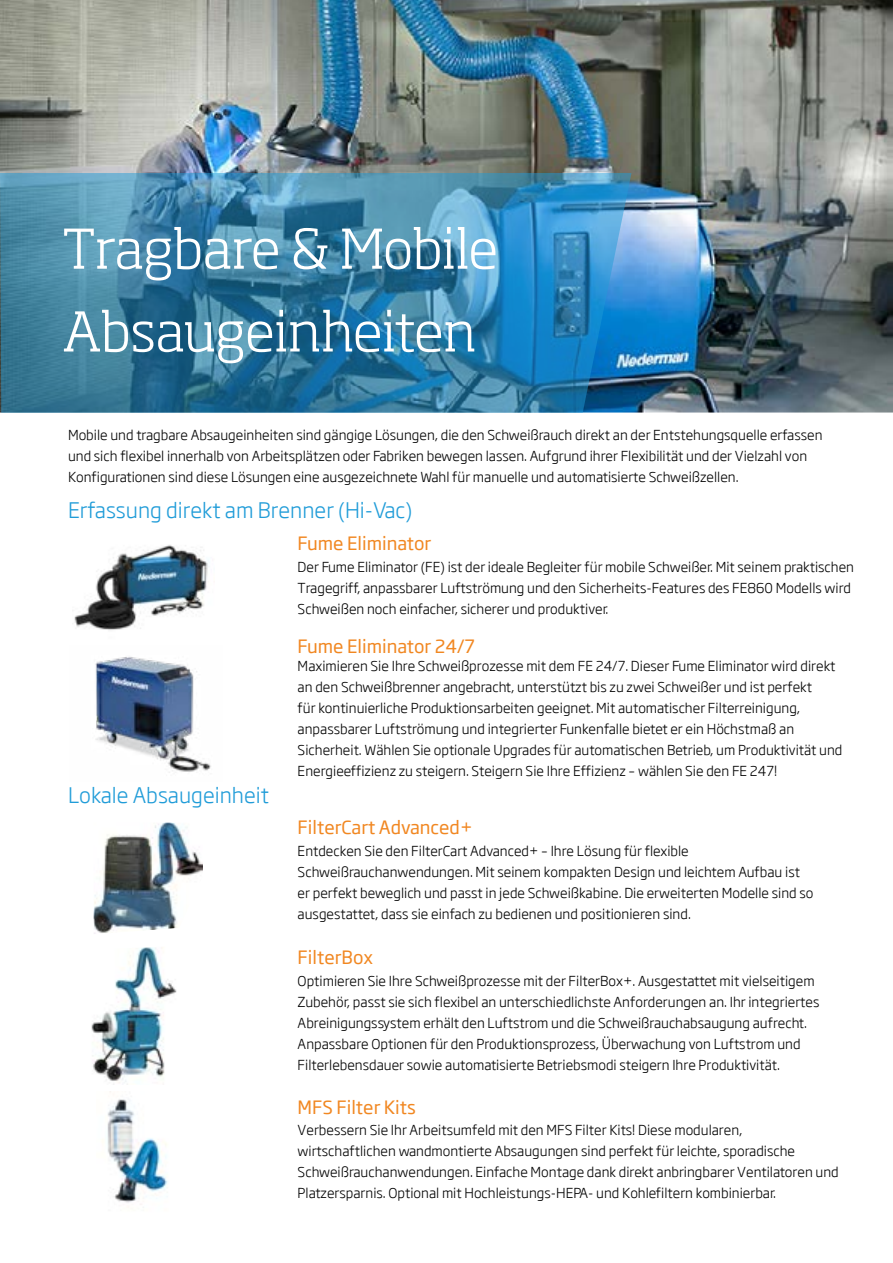
<style>
.page{position:relative;width:893px;height:1263px;background:#fff}
.page>*{position:absolute;margin:0;border:0;box-sizing:border-box;transform-origin:0 0}
.t1{font:300 54px/82.8px "Soho Std";letter-spacing:-.005em;color:#fff}
.t2{font:300 21px "Soho Gothic Pro";color:#209cd8}
.t3{font:18px "Soho Gothic Pro";color:#f18721}
.t4{font:300 13.5px/21px "Soho Gothic Pro";color:#000}
</style>
<div class="page">
<img style="left:107px;top:1091px;width:61px;height:114px">
<img style="left:0;top:0;width:893px;height:413px">
<img style="left:91px;top:947px;width:86px;height:138px">
<img style="left:94px;top:823px;width:109px;height:111px">
<img style="left:95px;top:657px;width:116px;height:116px">
<svg style="left:0;top:173px;width:631px;height:240px"></svg>
<img style="left:74px;top:545px;width:135px;height:85px">
<h1 class="t1" style="left:62px;top:207px;width:437px">Tragbare &amp; Mobile<br>Absaugeinheiten</h1>
<p class="t4" style="left:68px;top:424px;width:756px">Mobile und tragbare Absaugeinheiten sind gängige Lösungen, die den Schweißrauch direkt an der Entstehungsquelle erfassen und sich flexibel innerhalb von Arbeitsplätzen oder Fabriken bewegen lassen. Aufgrund ihrer Flexibilität und der Vielzahl von<br>Konfigurationen sind diese Lösungen eine ausgezeichnete Wahl für manuelle und automatisierte Schweißzellen.</p>
<h2 class="t2" style="left:68px;top:494px;width:346px">Erfassung direkt am Brenner (Hi-Vac)</h2>
<h3 class="t3" style="left:298px;top:529px;width:135px">Fume Eliminator</h3>
<p class="t4" style="left:298px;top:556px;width:558px">Der Fume Eliminator (FE) ist der ideale Begleiter für mobile Schweißer. Mit seinem praktischen<br>Tragegriff, anpassbarer Luftströmung und den Sicherheits-Features des FE860 Modells wird<br>Schweißen noch einfacher, sicherer und produktiver.</p>
<h3 class="t3" style="left:298px;top:632px;width:179px">Fume Eliminator 24/7</h3>
<h2 class="t2" style="left:68px;top:778px;width:202px">Lokale Absaugeinheit</h2>
<p class="t4" style="left:298px;top:655px;width:546px">Maximieren Sie Ihre Schweißprozesse mit dem FE 24/7. Dieser Fume Eliminator wird direkt an den Schweißbrenner angebracht, unterstützt bis zu zwei Schweißer und ist perfekt<br>für kontinuierliche Produktionsarbeiten geeignet. Mit automatischer Filterreinigung, anpassbarer Luftströmung und integrierter Funkenfalle bietet er ein Höchstmaß an Sicherheit. Wählen Sie optionale Upgrades für automatischen Betrieb, um Produktivität und Energieeffizienz zu steigern. Steigern Sie Ihre Effizienz – wählen Sie den FE 247!</p>
<h3 class="t3" style="left:298px;top:814px;width:177px">FilterCart Advanced+</h3>
<p class="t4" style="left:298px;top:840px;width:517px">Entdecken Sie den FilterCart Advanced+ – Ihre Lösung für flexible Schweißrauchanwendungen. Mit seinem kompakten Design und leichtem Aufbau ist er perfekt beweglich und passt in jede Schweißkabine. Die erweiterten Modelle sind so ausgestattet, dass sie einfach zu bedienen und positionieren sind.</p>
<h3 class="t3" style="left:298px;top:943px;width:77px">FilterBox</h3>
<p class="t4" style="left:298px;top:969px;width:523px">Optimieren Sie Ihre Schweißprozesse mit der FilterBox+. Ausgestattet mit vielseitigem Zubehör, passt sie sich flexibel an unterschiedlichste Anforderungen an. Ihr integriertes Abreinigungssystem erhält den Luftstrom und die Schweißrauchabsaugung aufrecht.<br>Anpassbare Optionen für den Produktionsprozess, Überwachung von Luftstrom und Filterlebensdauer sowie automatisierte Betriebsmodi steigern Ihre Produktivität.</p>
<h3 class="t3" style="left:298px;top:1093px;width:120px">MFS Filter Kits</h3>
<p class="t4" style="left:298px;top:1118px;width:543px">Verbessern Sie Ihr Arbeitsumfeld mit den MFS Filter Kits! Diese modularen, wirtschaftlichen wandmontierte Absaugungen sind perfekt für leichte, sporadische Schweißrauchanwendungen. Einfache Montage dank direkt anbringbarer Ventilatoren und Platzersparnis. Optional mit Hochleistungs-HEPA- und Kohlefiltern kombinierbar.</p>
</div>
